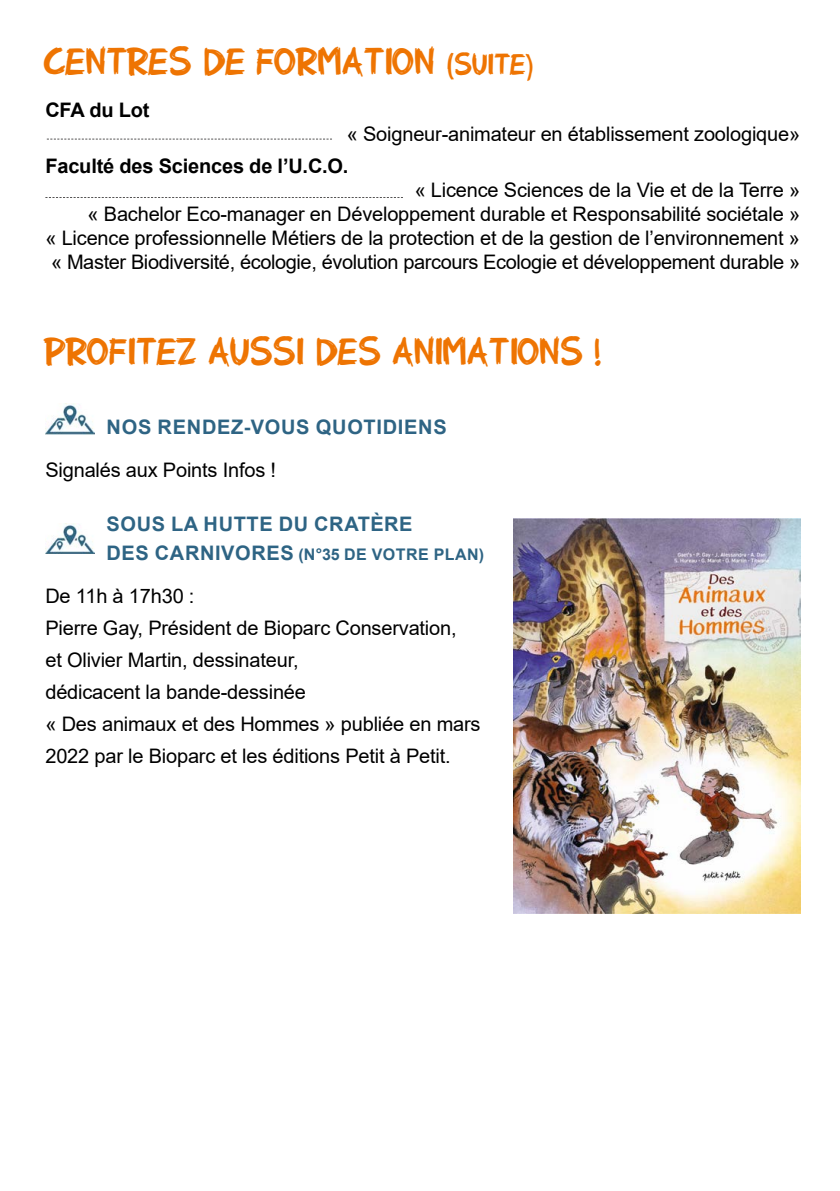
<style>
.page{position:relative;width:840px;height:1191px;background:#fff}
.page>*{position:absolute;margin:0;border:0;box-sizing:border-box;transform-origin:0 0}
.t1{font:36px "PW Brusheez";color:#ee7402}
.t2{font:20px/32px "Arial";letter-spacing:-.01em;color:#000;text-align:right}
.t3{font:700 20px "Arial";letter-spacing:.035em;color:#2e6484}
.t4{font:700 20px "Arial";letter-spacing:-.01em;color:#000}
.t5{font:700 16px "Arial";letter-spacing:.03em;color:#2e6484}
.s1{font-size:28px}
.s2{font-size:20px}
</style>
<div class="page">
<img style="left:45px;top:403px;width:50px;height:31px">
<svg style="left:47px;top:139px;width:285px;height:1px"></svg>
<svg style="left:45px;top:197px;width:358px;height:1px"></svg>
<img style="left:513px;top:518px;width:286px;height:395px">
<img style="left:45px;top:523px;width:50px;height:31px">
<h1 class="t1" style="left:45px;top:45px;width:489px">CENTRES DE FORMATION <span class="s1">(SUITE)</span></h1>
<p class="t4" style="left:45px;top:96px;width:106px">CFA du Lot</p>
<p class="t2" style="left:346px;top:118px;width:454px">« Soigneur-animateur en établissement zoologique»</p>
<p class="t4" style="left:45px;top:152px;width:304px">Faculté des Sciences de l’U.C.O.</p>
<p class="t2" style="left:45px;top:178px;width:755px;line-height:24px">« Licence Sciences de la Vie et de la Terre »<br>« Bachelor Eco-manager en Développement durable et Responsabilité sociétale »<br>« Licence professionnelle Métiers de la protection et de la gestion de l’environnement » « Master Biodiversité, écologie, évolution parcours Ecologie et développement durable »</p>
<h1 class="t1" style="left:45px;top:334px;width:558px">PROFITEZ AUSSI DES ANIMATIONS !</h1>
<p class="t3" style="left:106px;top:413px;width:341px">NOS RENDEZ-VOUS QUOTIDIENS</p>
<p class="t2" style="left:45px;top:454px;width:232px">Signalés aux Points Infos !</p>
<p class="t3" style="left:106px;top:510px;width:307px">SOUS LA HUTTE DU CRATÈRE</p>
<p class="t5" style="left:106px;top:543px;width:379px"><span class="s2">DES CARNIVORES</span> (N°35 DE VOTRE PLAN)</p>
<p class="t2" style="left:45px;top:580px;width:436px;text-align:left">De 11h à 17h30 :<br>Pierre Gay, Président de Bioparc Conservation,<br>et Olivier Martin, dessinateur,<br>dédicacent la bande-dessinée<br>« Des animaux et des Hommes » publiée en mars 2022 par le Bioparc et les éditions Petit à Petit.</p>
</div>
